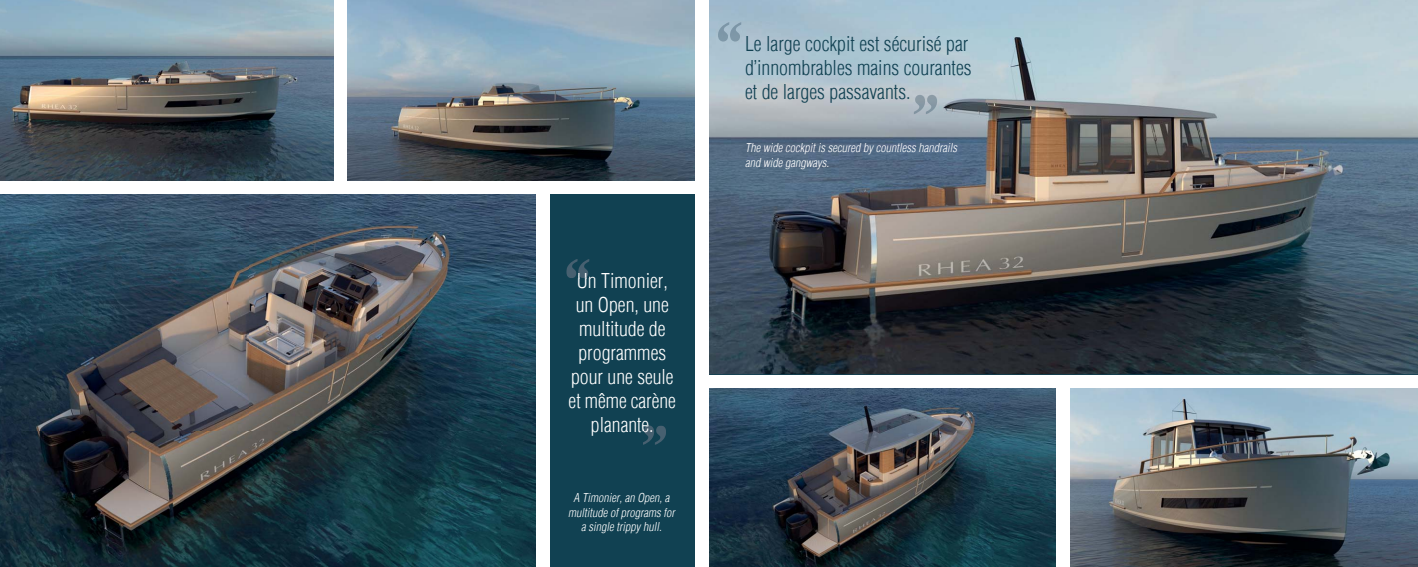
<style>
.page{position:relative;width:1418px;height:567px;background:#fff}
.page>*{position:absolute;margin:0;border:0;box-sizing:border-box;transform-origin:0 0}
.t1{font:italic 600 69.4px "Times";color:#476070}
.t2{font:300 condensed 20px/24px "Helvetica";color:#114152}
.t3{font:300 condensed 20px/24px "Helvetica";color:#fff;text-align:center}
.t4{font:italic 300 condensed 12px/14.4px "Helvetica";color:#fff}
</style>
<div class="page">
<img style="left:709px;top:0;width:708px;height:374px">
<img style="left:0;top:194px;width:535px;height:373px">
<img style="left:709px;top:388px;width:346px;height:179px">
<img style="left:0;top:0;width:333px;height:180px">
<img style="left:1070px;top:388px;width:347px;height:179px">
<img style="left:347px;top:0;width:347px;height:180px">
<img style="left:718px;top:22px;width:23px;height:20px">
<img style="left:913px;top:95px;width:24px;height:19px">
<div style="left:550px;top:194px;width:144px;height:373px;background:#114152"></div>
<div style="left:578px;top:273px;width:10px;height:5px;background:#476070"></div>
<div style="left:644px;top:425px;width:8px;height:11px;background:#476070"></div>
<h1 class="t1" style="left:557px;top:258px;width:33px">‘‘</h1>
<h2 class="t3" style="left:568px;top:271px;width:109px">Un Timonier, un Open, une multitude de programmes pour une seule et même carène planante.</h2>
<h1 class="t1" style="left:675px;top:446px;width:33px;rotate:-180deg">‘‘</h1>
<p class="t4" style="left:568px;top:492px;width:110px;text-align:center">A Timonier,an Open,a multitude ofprograms for a single trippy hull.</p>
<h2 class="t2" style="left:745px;top:34px;width:228px">Le large cockpit est sécurisé par d’innombrables mains courantes et de larges passavants.</h2>
<p class="t4" style="left:745px;top:142px;width:216px">The wide cockpitis secured by countless handrails and wide gangways.</p>
</div>
